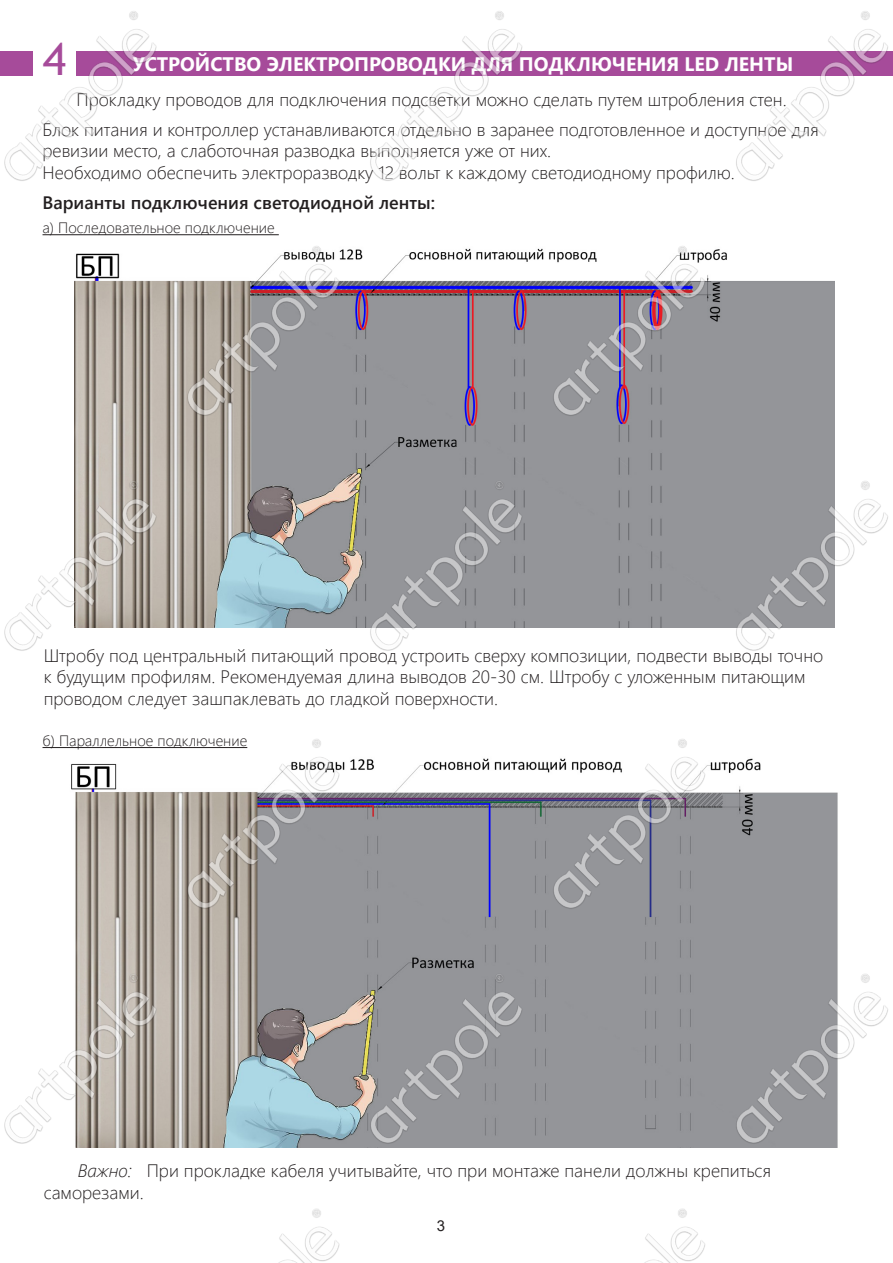
<style>
.page{position:relative;width:893px;height:1263px;background:#fff}
.page>*{position:absolute;margin:0;border:0;box-sizing:border-box;transform-origin:0 0}
.t1{font:45px "Trebuchet MS";color:#a64b9a}
.t2{font:700 19.5px "Segoe UI";color:#fff}
.t3{font:300 18px/21.6px "Segoe UI";color:#231f20}
.t4{font:600 18px "Segoe UI";color:#231f20}
.t5{font:300 15px "Segoe UI";color:#231f20}
.t6{font:15px "Arial";color:#231f20}
.s1{font-style:italic}
</style>
<div class="page">
<img style="left:0;top:11px;width:893px;height:1252px">
<p class="t1" style="left:43px;top:31px;width:25px">4</p>
<p class="t2" style="left:133px;top:45px;width:662px">УСТРОЙСТВО ЭЛЕКТРОПРОВОДКИ ДЛЯ ПОДКЛЮЧЕНИЯ LED ЛЕНТЫ</p>
<p class="t3" style="left:77px;top:87px;width:712px">Прокладку проводов для подключения подсветки можно сделать путем штробления стен.</p>
<p class="t3" style="left:43px;top:117px;width:778px">Блок питания и контроллер устанавливаются отдельно в заранее подготовленное и доступное для ревизии место, а слаботочная разводка выполняется уже от них.</p>
<p class="t3" style="left:43px;top:160px;width:694px">Необходимо обеспечить электроразводку 12 вольт к каждому светодиодному профилю.</p>
<p class="t4" style="left:43px;top:186px;width:394px">Варианты подключения светодиодной ленты:</p>
<p class="t5" style="left:43px;top:214px;width:234px">а) Последовательное подключение</p>
<p class="t3" style="left:44px;top:643px;width:781px">Штробу под центральный питающий провод устроить сверху композиции, подвести выводы точно к будущим профилям. Рекомендуемая длина выводов 20-30 см. Штробу с уложенным питающим проводом следует зашпаклевать до гладкой поверхности.</p>
<p class="t5" style="left:43px;top:727px;width:206px">б) Параллельное подключение</p>
<p class="t3" style="left:44px;top:1158px;width:729px;text-indent:34px"><span class="s1">Важно:</span> При прокладке кабеля учитывайте, что при монтаже панели должны крепиться саморезами.</p>
<p class="t6" style="left:437px;top:1216px;width:10px">3</p>
</div>
